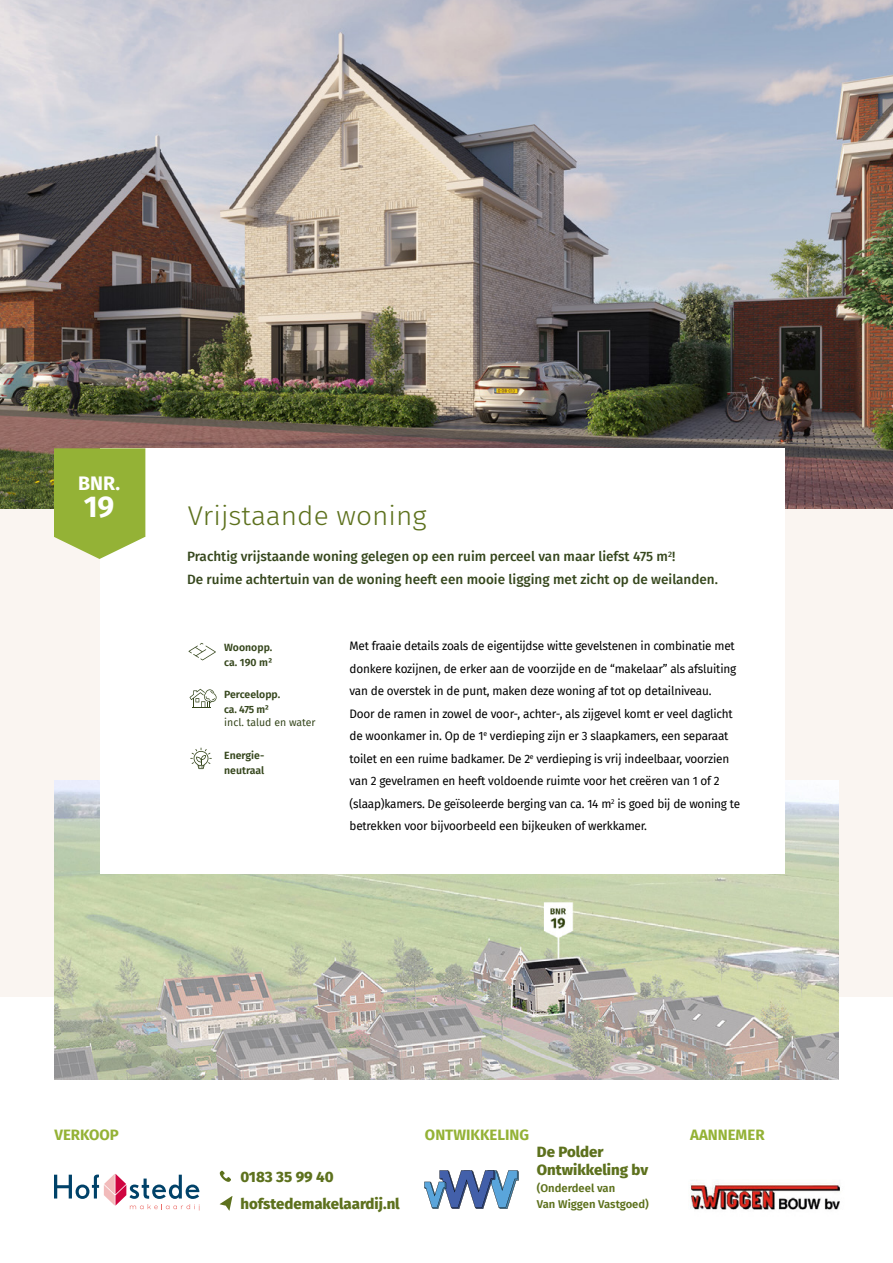
<style>
.page{position:relative;width:893px;height:1263px;background:#fff}
.page>*{position:absolute;margin:0;border:0;box-sizing:border-box;transform-origin:0 0}
.t1{font:700 30px "Fira Sans";color:#fff}
.t2{font:300 27px "Fira Sans";color:#5d711d;scale:1.04 1}
.t3{font:700 19.5px "Fira Sans";color:#fff}
.t4{font:800 15px/18px "Fira Sans";color:#5d711d}
.t5{font:700 15px "Fira Sans";color:#94b236}
.t6{font:500 13.5px/22.5px "Fira Sans";color:#36471d}
.t7{font:12px/22.5px "Fira Sans";letter-spacing:-.015em;color:#000}
.t8{font:600 11.25px/16.5px "Fira Sans";color:#5d711d}
.t9{font:600 10.5px/15px "Fira Sans";color:#36471d}
.t10{font:600 10.5px/15px "Fira Sans";letter-spacing:-.02em;color:#36471d}
.t11{font:10.5px "Fira Sans";color:#36471d}
</style>
<div class="page">
<div style="left:0;top:382px;width:893px;height:614px;background:#faf5f1"></div>
<img style="left:0;top:0;width:893px;height:509px">
<img style="left:54px;top:780px;width:785px;height:299px">
<div style="left:101px;top:448px;width:684px;height:426px;background:#fff"></div>
<svg style="left:54px;top:448px;width:91px;height:111px;background:#9eb949"></svg>
<svg style="left:54px;top:1174px;width:146px;height:36px"></svg>
<svg style="left:219px;top:1170px;width:12px;height:12px"></svg>
<svg style="left:220px;top:1196px;width:12px;height:14px"></svg>
<svg style="left:424px;top:1170px;width:95px;height:39px"></svg>
<img style="left:690px;top:1181px;width:150px;height:29px">
<svg style="left:190px;top:689px;width:27px;height:19px"></svg>
<svg style="left:189px;top:643px;width:27px;height:17px"></svg>
<svg style="left:190px;top:748px;width:22px;height:21px"></svg>
<h3 class="t3" style="left:78px;top:469px;width:43px">BNR.</h3>
<h1 class="t1" style="left:84px;top:485px;width:32px">19</h1>
<h2 class="t2" style="left:188px;top:497px;width:231px">Vrijstaande woning</h2>
<p class="t6" style="left:187px;top:545px;width:532px">Prachtig vrijstaande woning gelegen op een ruim perceel van maar liefst 475 m<sup>2</sup>!<br>De ruime achtertuin van de woning heeft een mooie ligging met zicht op de weilanden.</p>
<p class="t9" style="left:224px;top:639px;width:50px">Woonopp. ca. 190 m²</p>
<p class="t10" style="left:224px;top:686px;width:58px">Perceelopp. ca. 475 m²</p>
<p class="t11" style="left:224px;top:714px;width:93px">incl. talud en water</p>
<p class="t9" style="left:224px;top:747px;width:42px">Energie&shy;neutraal</p>
<p class="t7" style="left:350px;top:634px;width:392px">Met fraaie details zoals de eigentijdse witte gevelstenen in combinatie met donkere kozijnen, de erker aan de voorzijde en de “makelaar” als afsluiting van de overstek in de punt, maken deze woning af tot op detailniveau.<br>Door de ramen in zowel de voor-, achter-, als zijgevel komt er veel daglicht de woonkamer in. Op de 1<sup>e</sup> verdieping zijn er 3 slaapkamers, een separaat toilet en een ruime badkamer. De 2<sup>e</sup> verdieping is vrij indeelbaar, voorzien van 2 gevelramen en heeft voldoende ruimte voor het creëren van 1 of 2 (slaap)kamers. De geïsoleerde berging van ca. 14 m<sup>2</sup> is goed bij de woning te betrekken voor bijvoorbeeld een bijkeuken of werkkamer.</p>
<p class="t5" style="left:54px;top:1124px;width:66px">VERKOOP</p>
<p class="t5" style="left:425px;top:1124px;width:106px">ONTWIKKELING</p>
<p class="t4" style="left:240px;top:1166px;width:95px">0183 35 99 40</p>
<p class="t4" style="left:240px;top:1194px;width:161px">hofstedemakelaardij.nl</p>
<p class="t4" style="left:537px;top:1142px;width:113px">De Polder<br>Ontwikkeling bv</p>
<p class="t8" style="left:537px;top:1179px;width:113px">(Onderdeel van<br>Van Wiggen Vastgoed)</p>
<p class="t5" style="left:690px;top:1124px;width:76px">AANNEMER</p>
</div>
